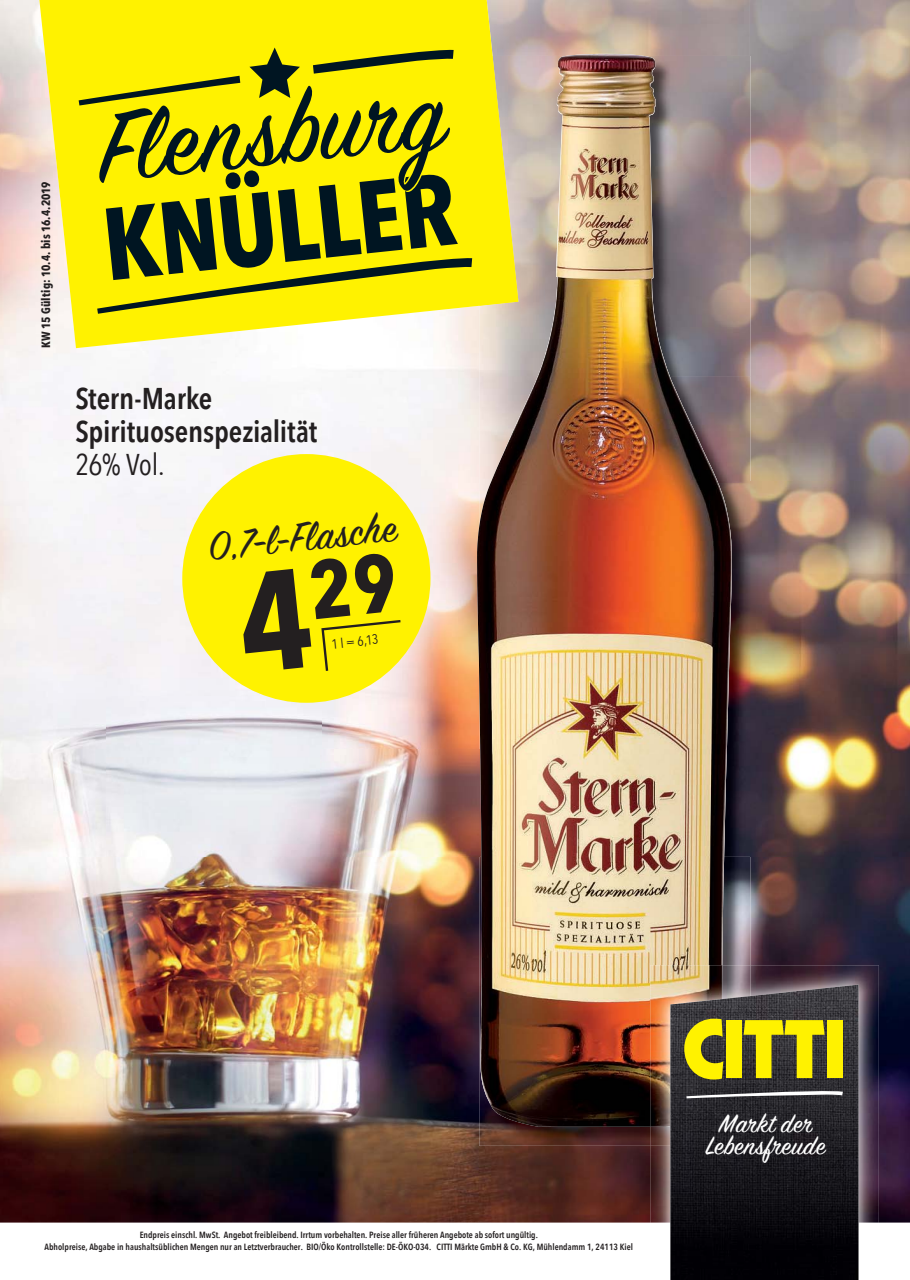
<style>
.page{position:relative;width:910px;height:1280px;background:#fff}
.page>*{position:absolute;margin:0;border:0;box-sizing:border-box;transform-origin:0 0}
.t1{font:44.7px "Sign Painter House Script";color:#231f20}
.t2{font:600 30px/33px "Avenir Next Condensed";letter-spacing:-.005em;color:#231f20}
.t3{font:30px "Avenir Next Condensed";color:#231f20}
.t4{font:28.65px/21.9px "Sign Painter House Script";letter-spacing:.02em;color:#fff;text-align:center}
.t5{font:13.5px "Avenir Next Condensed";color:#231f20}
.t6{font:700 12px "Avenir Next Condensed";letter-spacing:.01em;color:#231f20}
.t7{font:600 9px/12px "Avenir Next Condensed";color:#231f20;text-align:center}
</style>
<div class="page">
<img style="left:479px;top:0;width:270px;height:857px">
<img style="left:0;top:857px;width:910px;height:365px">
<img style="left:749px;top:0;width:161px;height:857px">
<img style="left:608px;top:54px;width:36px;height:2px">
<img style="left:53px;top:348px;width:54px;height:509px">
<img style="left:321px;top:348px;width:158px;height:509px">
<img style="left:107px;top:357px;width:214px;height:500px">
<svg style="left:27px;top:0;width:491px;height:348px;fill:#fff200"></svg>
<svg style="left:79px;top:48px;width:393px;height:266px;background:#b7b40a"></svg>
<img style="left:479px;top:857px;width:271px;height:289px">
<img style="left:644px;top:56px;width:106px;height:321px">
<img style="left:670px;top:376px;width:48px;height:107px">
<img style="left:479px;top:429px;width:35px;height:97px">
<img style="left:718px;top:483px;width:32px;height:374px">
<img style="left:479px;top:683px;width:2px;height:174px">
<img style="left:479px;top:56px;width:4px;height:250px">
<img style="left:483px;top:54px;width:125px;height:454px">
<img style="left:650px;top:965px;width:229px;height:315px">
<img style="left:650px;top:965px;width:100px;height:181px">
<img style="left:650px;top:965px;width:72px;height:162px">
<img style="left:670px;top:985px;width:188px;height:295px">
<svg style="left:684px;top:1019px;width:39px;height:60px;background:#afa616"></svg>
<div style="left:726px;top:1020px;width:15px;height:58px;background:#fff200"></div>
<svg style="left:744px;top:1020px;width:81px;height:58px;background:#9f971a"></svg>
<div style="left:827px;top:1020px;width:16px;height:58px;background:#fff200"></div>
<svg style="left:686px;top:1089px;width:157px;height:9px"></svg>
<div style="left:182px;top:454px;width:248px;height:249px;background:#fff200;border-radius:50%"></div>
<svg style="left:321px;top:620px;width:82px;height:53px"></svg>
<h3 class="t6" style="left:38px;top:348px;width:168px;rotate:-90deg">KW 15 Gültig: 10.4. bis 16.4.2019</h3>
<h2 class="t2" style="left:75px;top:383px;width:244px">Stern-Marke<br>Spirituosenspezialität</h2>
<h2 class="t3" style="left:75px;top:445px;width:91px">26% Vol.</h2>
<h1 class="t1" style="left:206px;top:528px;width:191px;rotate:-6deg">0,7-l-Flasche</h1>
<h3 class="t5" style="left:331px;top:635px;width:48px;rotate:-6deg">1 l = 6,13</h3>
<p class="t7" style="left:45px;top:1229px;width:590px">Endpreis einschl. MwSt. Angebot freibleibend. Irrtum vorbehalten. Preise aller früheren Angebote ab sofort ungültig.<br>Abholpreise, Abgabe in haushaltsüblichen Mengen nur an Letztverbraucher. BIO/Öko Kontrollstelle: DE-ÖKO-034. CITTI Märkte GmbH &amp; Co. KG, Mühlendamm 1, 24113 Kiel</p>
<h3 class="t4" style="left:706px;top:1116px;width:121px">Markt der<br>Lebensfreude</h3>
</div>
